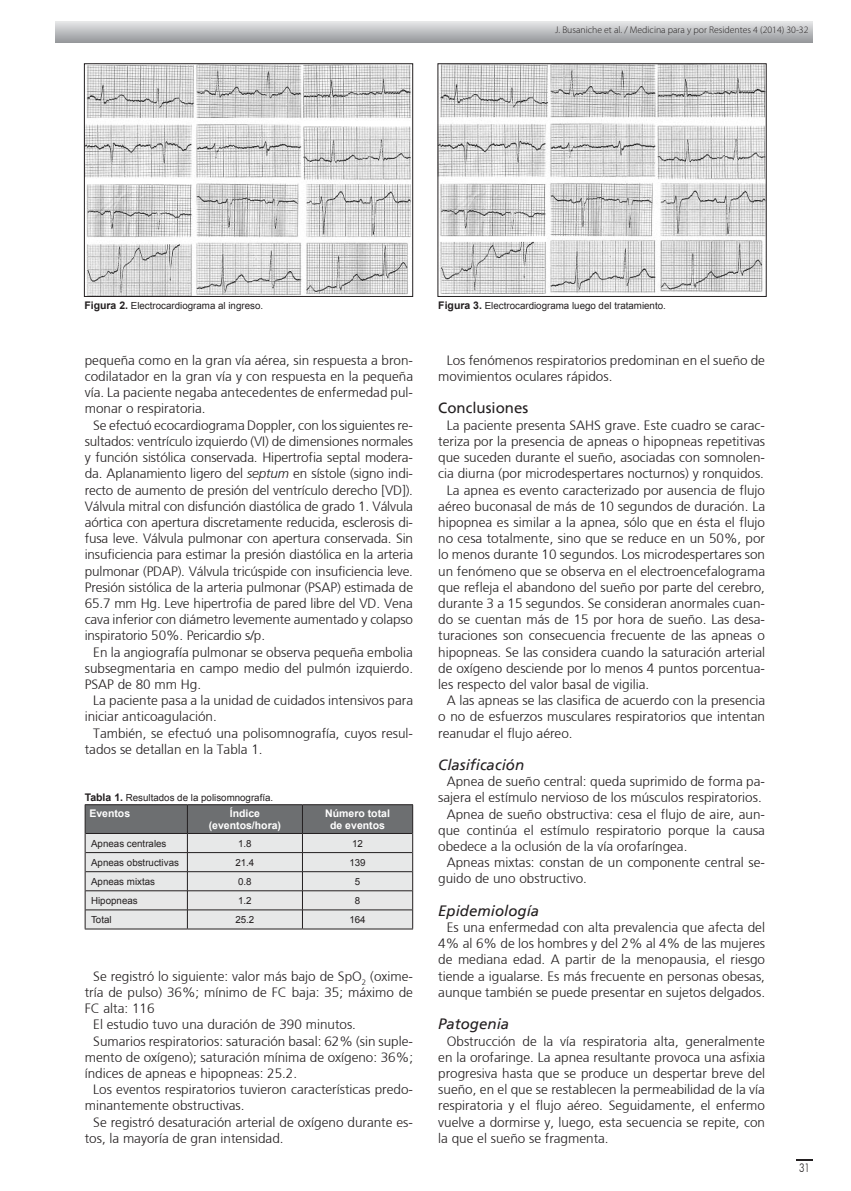
<style>
.page{position:relative;width:851px;height:1191px;background:#fff}
.page>*{position:absolute;margin:0;border:0;box-sizing:border-box;transform-origin:0 0}
.t1{font:italic 15px "Frutiger";color:#231f20}
.t2{font:15px "Frutiger";color:#231f20}
.t3{font:300 13.5px/16.2px "Frutiger";color:#231f20;text-align:justify}
.t4{font:300 12px "Futura BT";color:#231f20;scale:.8 1}
.t5{font:700 10.5px/12.6px "Arial";color:#fff;text-align:center}
.t6{font:9.75px "Arial";color:#231f20}
.t7{font:300 9.75px "Myriad Pro";color:#231f20}
.s1{font-weight:700;font-size:10.5px}
.s2{font-style:italic}
</style>
<div class="page">
<div style="left:55px;top:21px;width:757px;height:22px;background:linear-gradient(to bottom,#e6e7e8,#979a9d)"></div>
<svg style="left:796px;top:1159px;width:16px;height:1px"></svg>
<img style="left:86px;top:65px;width:325px;height:230px">
<div style="left:84px;top:63px;width:329px;height:234px;border:1px solid #231f20"></div>
<img style="left:439px;top:65px;width:325px;height:229px">
<div style="left:437px;top:63px;width:329px;height:234px;border:1px solid #231f20"></div>
<svg style="left:85px;top:804px;width:328px;height:125px;background:#c0c1c1"></svg>
<p class="t7" style="left:555px;top:25px;width:254px">J. Busaniche et al. / Medicina para y por Residentes 4 (2014) 30-32</p>
<p class="t6" style="left:84px;top:299px;width:180px"><span class="s1">Figura 2.</span> Electrocardiograma al ingreso.</p>
<p class="t6" style="left:438px;top:299px;width:229px"><span class="s1">Figura 3.</span> Electrocardiograma luego del tratamiento.</p>
<p class="t3" style="left:85px;top:352px;width:330px">pequeña como en la gran vía aérea, sin respuesta a bron&shy;codilatador en la gran vía y con respuesta en la pequeña vía. La paciente negaba antecedentes de enfermedad pul&shy;monar o respiratoria.</p>
<p class="t3" style="left:85px;top:417px;width:330px;text-indent:9px">Se efectuó ecocardiograma Doppler, con los siguientes re&shy;sultados: ventrículo izquierdo (VI) de dimensiones normales y función sistólica conservada. Hipertrofia septal modera&shy;da. Aplanamiento ligero del <span class="s2">septum</span> en sístole (signo indi&shy;recto de aumento de presión del ventrículo derecho [VD]).<br>Válvula mitral con disfunción diastólica de grado 1. Válvula aórtica con apertura discretamente reducida, esclerosis di&shy;fusa leve. Válvula pulmonar con apertura conservada. Sin insuficiencia para estimar la presión diastólica en la arteria pulmonar (PDAP). Válvula tricúspide con insuficiencia leve.<br>Presión sistólica de la arteria pulmonar (PSAP) estimada de 65.7 mm Hg. Leve hipertrofia de pared libre del VD. Vena cava inferior con diámetro levemente aumentado y colapso inspiratorio 50%. Pericardio s/p.</p>
<p class="t3" style="left:85px;top:644px;width:330px;text-indent:9px">En la angiografía pulmonar se observa pequeña embolia subsegmentaria en campo medio del pulmón izquierdo.<br>PSAP de 80 mm Hg.</p>
<p class="t3" style="left:85px;top:692px;width:330px;text-indent:9px">La paciente pasa a la unidad de cuidados intensivos para iniciar anticoagulación.</p>
<p class="t3" style="left:85px;top:725px;width:330px;text-indent:9px">También, se efectuó una polisomnografía, cuyos resul&shy;tados se detallan en la Tabla 1.</p>
<p class="t6" style="left:85px;top:791px;width:190px"><span class="s1">Tabla 1.</span> Resultados de la polisomnografía.</p>
<p class="t5" style="left:89px;top:807px;width:42px">Eventos</p>
<p class="t5" style="left:209px;top:807px;width:74px">Índice (eventos/hora)</p>
<p class="t5" style="left:325px;top:807px;width:66px">Número total de eventos</p>
<p class="t6" style="left:91px;top:836px;width:77px">Apneas centrales</p>
<p class="t6" style="left:238px;top:836px;width:15px">1.8</p>
<p class="t6" style="left:352px;top:836px;width:12px">12</p>
<p class="t6" style="left:91px;top:856px;width:89px">Apneas obstructivas</p>
<p class="t6" style="left:235px;top:856px;width:20px">21.4</p>
<p class="t6" style="left:349px;top:856px;width:18px">139</p>
<p class="t6" style="left:91px;top:875px;width:65px">Apneas mixtas</p>
<p class="t6" style="left:238px;top:875px;width:15px">0.8</p>
<p class="t6" style="left:355px;top:875px;width:7px">5</p>
<p class="t6" style="left:91px;top:894px;width:48px">Hipopneas</p>
<p class="t6" style="left:238px;top:894px;width:15px">1.2</p>
<p class="t6" style="left:355px;top:894px;width:7px">8</p>
<p class="t6" style="left:91px;top:913px;width:22px">Total</p>
<p class="t6" style="left:235px;top:913px;width:20px">25.2</p>
<p class="t6" style="left:349px;top:913px;width:18px">164</p>
<p class="t3" style="left:93px;top:968px;width:321px">Se registró lo siguiente: valor más bajo de SpO<sub>2</sub> (oxime-</p>
<p class="t3" style="left:85px;top:984px;width:330px">tría de pulso) 36%; mínimo de FC baja: 35; máximo de</p>
<p class="t3" style="left:85px;top:1000px;width:71px">FC alta: 116</p>
<p class="t3" style="left:93px;top:1016px;width:264px">El estudio tuvo una duración de 390 minutos.</p>
<p class="t3" style="left:93px;top:1032px;width:321px">Sumarios respiratorios: saturación basal: 62% (sin suple-</p>
<p class="t3" style="left:85px;top:1049px;width:330px">mento de oxígeno); saturación mínima de oxígeno: 36%;</p>
<p class="t3" style="left:85px;top:1065px;width:214px">índices de apneas e hipopneas: 25.2.</p>
<p class="t3" style="left:93px;top:1081px;width:321px">Los eventos respiratorios tuvieron características predo-</p>
<p class="t3" style="left:85px;top:1097px;width:161px">minantemente obstructivas.</p>
<p class="t3" style="left:93px;top:1113px;width:321px">Se registró desaturación arterial de oxígeno durante es-</p>
<p class="t3" style="left:85px;top:1130px;width:200px">tos, la mayoría de gran intensidad.</p>
<p class="t3" style="left:438px;top:352px;width:328px;text-indent:9px">Los fenómenos respiratorios predominan en el sueño de movimientos oculares rápidos.</p>
<p class="t2" style="left:438px;top:399px;width:91px">Conclusiones</p>
<p class="t3" style="left:446px;top:417px;width:320px">La paciente presenta SAHS grave. Este cuadro se carac-</p>
<p class="t3" style="left:438px;top:433px;width:328px">teriza por la presencia de apneas o hipopneas repetitivas</p>
<p class="t3" style="left:438px;top:449px;width:328px">que suceden durante el sueño, asociadas con somnolen-</p>
<p class="t3" style="left:438px;top:465px;width:327px">cia diurna (por microdespertares nocturnos) y ronquidos.</p>
<p class="t3" style="left:446px;top:482px;width:320px">La apnea es evento caracterizado por ausencia de flujo</p>
<p class="t3" style="left:438px;top:498px;width:328px">aéreo buconasal de más de 10 segundos de duración. La</p>
<p class="t3" style="left:438px;top:514px;width:328px">hipopnea es similar a la apnea, sólo que en ésta el flujo</p>
<p class="t3" style="left:438px;top:530px;width:328px">no cesa totalmente, sino que se reduce en un 50%, por</p>
<p class="t3" style="left:438px;top:546px;width:328px">lo menos durante 10 segundos. Los microdespertares son</p>
<p class="t3" style="left:438px;top:563px;width:328px">un fenómeno que se observa en el electroencefalograma</p>
<p class="t3" style="left:438px;top:579px;width:328px">que refleja el abandono del sueño por parte del cerebro,</p>
<p class="t3" style="left:438px;top:595px;width:328px">durante 3 a 15 segundos. Se consideran anormales cuan-</p>
<p class="t3" style="left:438px;top:611px;width:328px">do se cuentan más de 15 por hora de sueño. Las desa-</p>
<p class="t3" style="left:438px;top:627px;width:328px">turaciones son consecuencia frecuente de las apneas o</p>
<p class="t3" style="left:438px;top:644px;width:328px">hipopneas. Se las considera cuando la saturación arterial</p>
<p class="t3" style="left:438px;top:660px;width:328px">de oxígeno desciende por lo menos 4 puntos porcentua-</p>
<p class="t3" style="left:438px;top:676px;width:212px">les respecto del valor basal de vigilia.</p>
<p class="t3" style="left:446px;top:692px;width:320px">A las apneas se las clasifica de acuerdo con la presencia</p>
<p class="t3" style="left:438px;top:708px;width:328px">o no de esfuerzos musculares respiratorios que intentan</p>
<p class="t3" style="left:438px;top:725px;width:136px">reanudar el flujo aéreo.</p>
<p class="t1" style="left:438px;top:756px;width:87px">Clasificación</p>
<p class="t3" style="left:446px;top:773px;width:320px">Apnea de sueño central: queda suprimido de forma pa-</p>
<p class="t3" style="left:438px;top:789px;width:325px">sajera el estímulo nervioso de los músculos respiratorios.</p>
<p class="t3" style="left:446px;top:806px;width:320px">Apnea de sueño obstructiva: cesa el flujo de aire, aun-</p>
<p class="t3" style="left:438px;top:822px;width:328px">que continúa el estímulo respiratorio porque la causa</p>
<p class="t3" style="left:438px;top:838px;width:251px">obedece a la oclusión de la vía orofaríngea.</p>
<p class="t3" style="left:446px;top:854px;width:320px">Apneas mixtas: constan de un componente central se-</p>
<p class="t3" style="left:438px;top:870px;width:150px">guido de uno obstructivo.</p>
<p class="t1" style="left:438px;top:902px;width:102px">Epidemiología</p>
<p class="t3" style="left:438px;top:919px;width:328px;text-indent:9px">Es una enfermedad con alta prevalencia que afecta del 4% al 6% de los hombres y del 2% al 4% de las mujeres de mediana edad. A partir de la menopausia, el riesgo tiende a igualarse. Es más frecuente en personas obesas, aunque también se puede presentar en sujetos delgados.</p>
<p class="t1" style="left:438px;top:1015px;width:72px">Patogenia</p>
<p class="t3" style="left:438px;top:1032px;width:328px;text-indent:9px">Obstrucción de la vía respiratoria alta, generalmente en la orofaringe. La apnea resultante provoca una asfixia progresiva hasta que se produce un despertar breve del sueño, en el que se restablecen la permeabilidad de la vía respiratoria y el flujo aéreo. Seguidamente, el enfermo vuelve a dormirse y, luego, esta secuencia se repite, con la que el sueño se fragmenta.</p>
<p class="t4" style="left:799px;top:1160px;width:15px">31</p>
</div>
